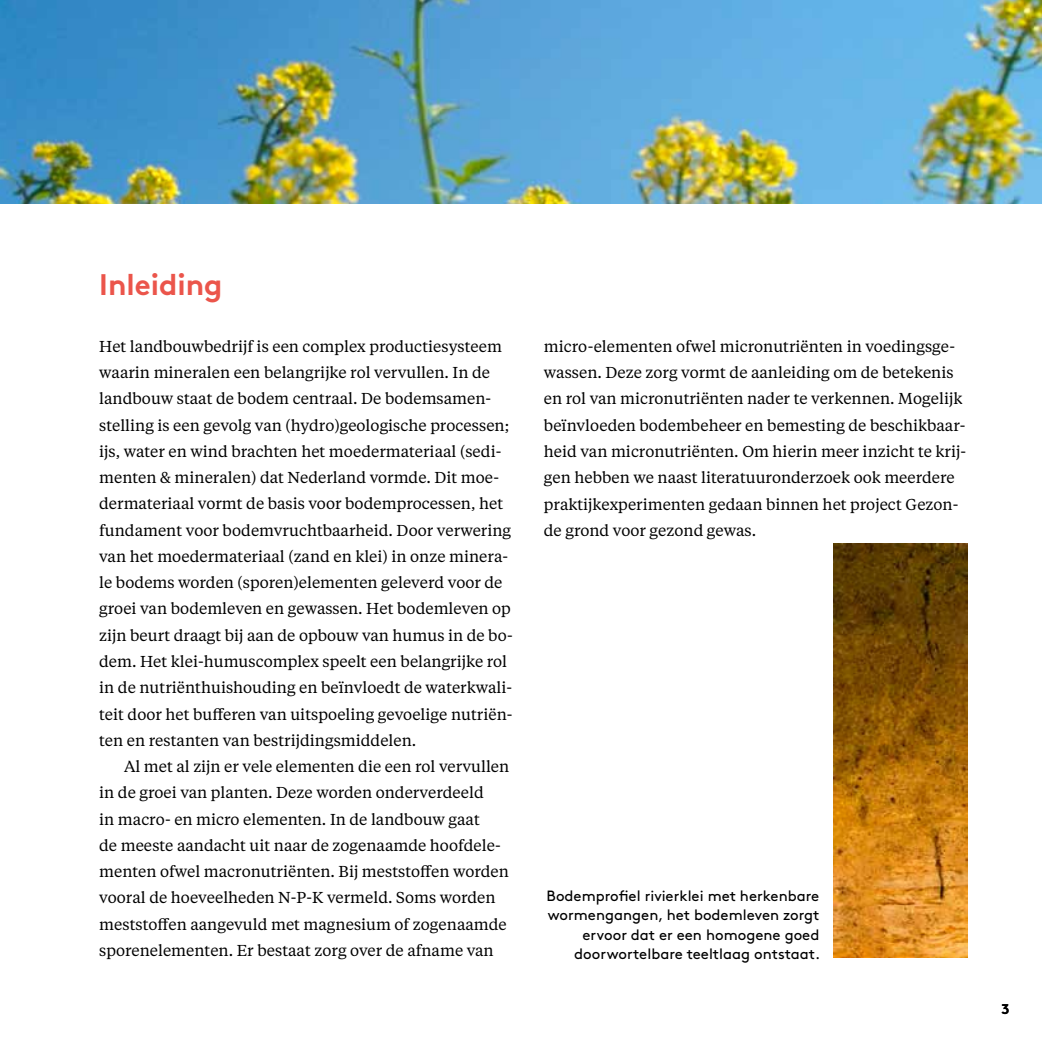
<style>
.page{position:relative;width:1042px;height:1042px;background:#fff}
.page>*{position:absolute;margin:0;border:0;box-sizing:border-box;transform-origin:0 0}
.t1{font:700 29.75px "Brown Pro";color:#eb554b}
.t2{font:15.75px/26.2px "Tiempos Text";color:#000}
.t3{font:14.88px/19.2px "Brown Pro";color:#000;text-align:right}
.t4{font:700 14px "Brown Pro";color:#000}
</style>
<div class="page">
<img style="left:0;top:0;width:1042px;height:203px">
<img style="left:834px;top:543px;width:133px;height:414px">
<h1 class="t1" style="left:99px;top:261px;width:125px">Inleiding</h1>
<p class="t2" style="left:99px;top:332px;width:415px">Het landbouwbedrijf is een complex productiesysteem waarin mineralen een belangrijke rol vervullen. In de landbouw staat de bodem centraal. De bodemsamen&shy;stelling is een gevolg van (hydro)geologische processen; ijs, water en wind brachten het moedermateriaal (sedi&shy;menten &amp; mineralen) dat Nederland vormde. Dit moe&shy;dermateriaal vormt de basis voor bodemprocessen, het fundament voor bodemvruchtbaarheid. Door verwering van het moedermateriaal (zand en klei) in onze minera&shy;le bodems worden (sporen)elementen geleverd voor de groei van bodemleven en gewassen. Het bodemleven op zijn beurt draagt bij aan de opbouw van humus in de bo&shy;dem. Het klei-humuscomplex speelt een belangrijke rol in de nutriënthuishouding en beïnvloedt de waterkwali&shy;teit door het bufferen van uitspoeling gevoelige nutriën&shy;ten en restanten van bestrijdingsmiddelen.</p>
<p class="t2" style="left:99px;top:752px;width:412px;text-indent:25px">Al met al zijn er vele elementen die een rol vervullen in de groei van planten. Deze worden onderverdeeld<br>in macro- en micro elementen. In de landbouw gaat<br>de meeste aandacht uit naar de zogenaamde hoofdele&shy;menten ofwel macronutriënten. Bij meststoffen worden vooral de hoeveelheden N-P-K vermeld. Soms worden meststoffen aangevuld met magnesium of zogenaamde sporenelementen. Er bestaat zorg over de afname van</p>
<p class="t2" style="left:544px;top:332px;width:424px">micro-elementen ofwel micronutriënten in voedingsge&shy;wassen. Deze zorg vormt de aanleiding om de betekenis en rol van micronutriënten nader te verkennen. Mogelijk beïnvloeden bodembeheer en bemesting de beschikbaar&shy;heid van micronutriënten. Om hierin meer inzicht te krij&shy;gen hebben we naast literatuuronderzoek ook meerdere praktijkexperimenten gedaan binnen het project Gezon&shy;de grond voor gezond gewas.</p>
<p class="t3" style="left:546px;top:885px;width:275px">Bodemprofiel rivierklei met herkenbare wormengangen, het bodemleven zorgt ervoor dat er een homogene goed doorwortelbare teeltlaag ontstaat.</p>
<p class="t4" style="left:1001px;top:998px;width:10px">3</p>
</div>
